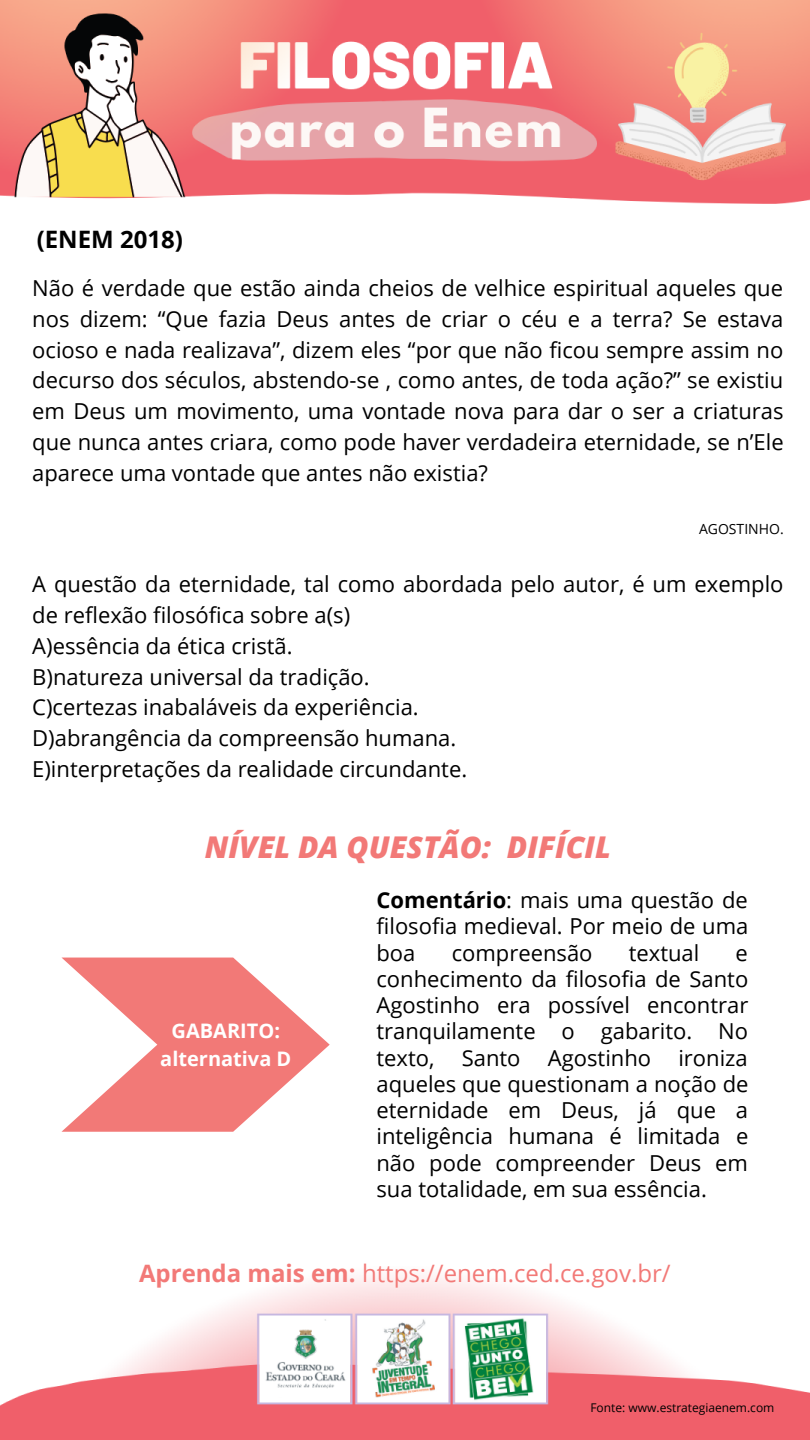
<style>
.page{position:relative;width:810px;height:1440px;background:#fff}
.page>*{position:absolute;margin:0;border:0;box-sizing:border-box;transform-origin:0 0}
.t1{font:italic 800 30px "Open Sans";color:#f27977}
.t2{font:24px "Open Sans";color:#f27977}
.t3{font:700 24px "Open Sans";color:#000}
.t4{font:22px/30.8px "Open Sans";color:#000;text-align:justify}
.t5{font:700 20px/28px "Open Sans";color:#fff;text-align:center}
.t6{font:14px "Open Sans";color:#000}
.t7{font:12px "Open Sans";color:#000}
.s1{font-weight:700}
</style>
<div class="page">
<img style="left:0;top:0;width:810px;height:1440px">
<svg style="left:62px;top:958px;width:268px;height:174px"></svg>
<p class="t3" style="left:37px;top:223px;width:148px">(ENEM 2018)</p>
<p class="t4" style="left:32px;top:272px;width:753px">Não é verdade que estão ainda cheios de velhice espiritual aqueles que nos dizem: “Que fazia Deus antes de criar o céu e a terra? Se estava ocioso e nada realizava”, dizem eles “por que não ficou sempre assim no decurso dos séculos, abstendo-se , como antes, de toda ação?” se existiu em Deus um movimento, uma vontade nova para dar o ser a criaturas que nunca antes criara, como pode haver verdadeira eternidade, se n’Ele aparece uma vontade que antes não existia?</p>
<p class="t6" style="left:699px;top:519px;width:86px">AGOSTINHO.</p>
<p class="t4" style="left:32px;top:568px;width:753px;text-align:left">A questão da eternidade, tal como abordada pelo autor, é um exemplo de reflexão filosófica sobre a(s)<br>A)essência da ética cristã.<br>B)natureza universal da tradição.<br>C)certezas inabaláveis da experiência.<br>D)abrangência da compreensão humana.<br>E)interpretações da realidade circundante.</p>
<h1 class="t1" style="left:205px;top:826px;width:408px">NÍVEL DA QUESTÃO: DIFÍCIL</h1>
<p class="t5" style="left:160px;top:1016px;width:133px">GABARITO: alternativa D</p>
<p class="t4" style="left:376px;top:886px;width:373px;line-height:26.2px"><span class="s1">Comentário</span>: mais uma questão de filosofia medieval. Por meio de uma boa</p>
<p class="t4" style="left:452px;top:937px;width:142px">compreensão</p>
<p class="t4" style="left:629px;top:937px;width:72px">textual</p>
<p class="t4" style="left:376px;top:939px;width:374px;line-height:26.2px;text-indent:359px">e conhecimento da filosofia de Santo Agostinho era possível encontrar tranquilamente o gabarito. No texto, Santo Agostinho ironiza aqueles que questionam a noção de eternidade em Deus, já que a inteligência humana é limitada e não pode compreender Deus em sua totalidade, em sua essência.</p>
<p class="t2" style="left:139px;top:1256px;width:533px"><span class="s1">Aprenda mais em:</span> https://enem.ced.ce.gov.br/</p>
<p class="t7" style="left:590px;top:1399px;width:186px">Fonte: www.estrategiaenem.com</p>
</div>
